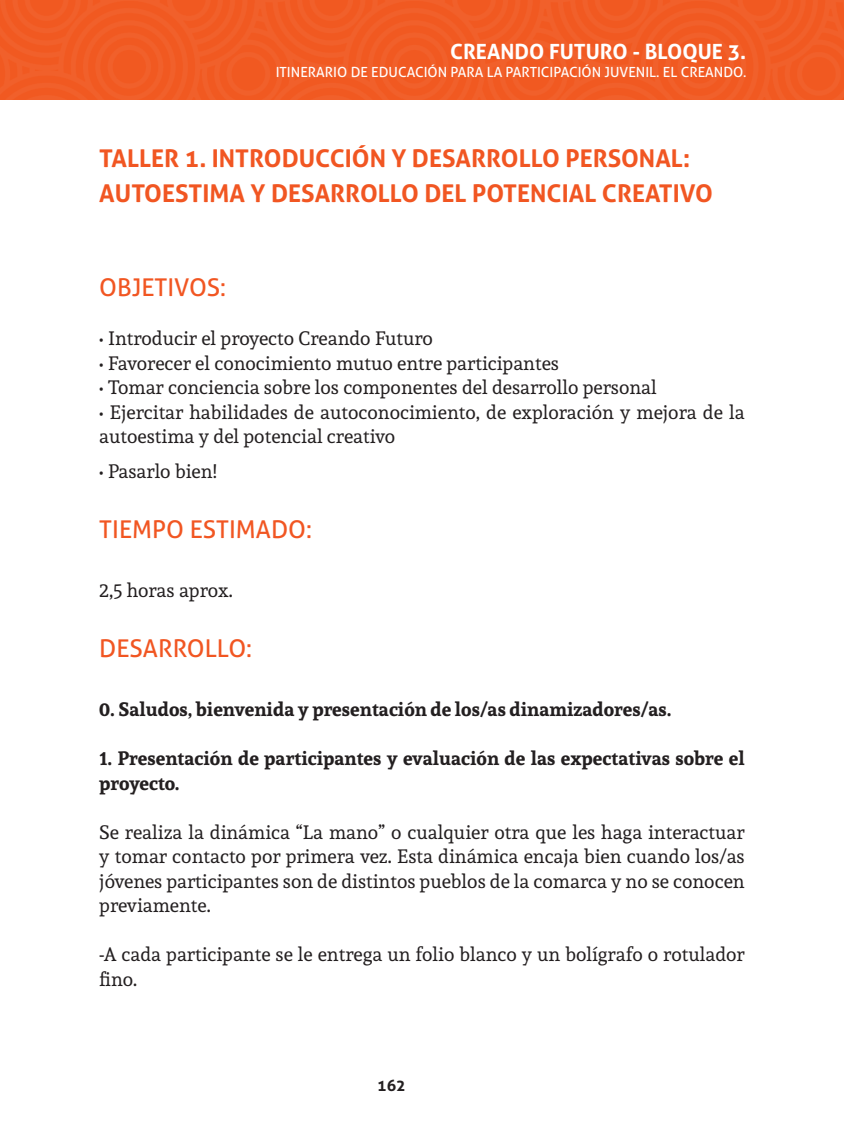
<style>
.page{position:relative;width:844px;height:1141px;background:#fff}
.page>*{position:absolute;margin:0;border:0;box-sizing:border-box;transform-origin:0 0}
.t1{font:700 24.5px/35px "Aller";color:#f15622}
.t2{font:24.5px "Aller";color:#f15622}
.t3{font:700 21px "Aller";color:#fff}
.t4{font:19.25px/24.5px "Andada";color:#231f20}
.t5{font:700 19.25px/24.5px "Andada";color:#231f20}
.t6{font:700 15.75px "Aller";color:#231f20}
.t7{font:14px "Aller";color:#fff}
</style>
<div class="page">
<img style="left:0;top:0;width:843px;height:100px">
<p class="t3" style="left:450px;top:39px;width:297px">CREANDO FUTURO - BLOQUE 3.</p>
<p class="t7" style="left:275px;top:63px;width:472px">ITINERARIO DE EDUCACIÓN PARA LA PARTICIPACIÓN JUVENIL. EL CREANDO.</p>
<p class="t1" style="left:99px;top:141px;width:615px">TALLER 1. INTRODUCCIÓN Y DESARROLLO PERSONAL:<br>AUTOESTIMA Y DESARROLLO DEL POTENCIAL CREATIVO</p>
<p class="t2" style="left:99px;top:273px;width:128px">OBJETIVOS:</p>
<p class="t4" style="left:99px;top:326px;width:335px">• Introducir el proyecto Creando Futuro</p>
<p class="t4" style="left:99px;top:351px;width:461px">• Favorecer el conocimiento mutuo entre participantes</p>
<p class="t4" style="left:99px;top:375px;width:559px">• Tomar conciencia sobre los componentes del desarrollo personal</p>
<p class="t4" style="left:99px;top:400px;width:646px">• Ejercitar habilidades de autoconocimiento, de exploración y mejora de la autoestima y del potencial creativo</p>
<p class="t4" style="left:99px;top:459px;width:119px">• Pasarlo bien!</p>
<p class="t2" style="left:99px;top:514px;width:214px">TIEMPO ESTIMADO:</p>
<p class="t4" style="left:99px;top:578px;width:135px">2,5 horas aprox.</p>
<p class="t2" style="left:99px;top:633px;width:154px">DESARROLLO:</p>
<p class="t5" style="left:99px;top:697px;width:573px">0. Saludos, bienvenida y presentación de los/as dinamizadores/as.</p>
<p class="t5" style="left:99px;top:746px;width:646px">1. Presentación de participantes y evaluación de las expectativas sobre el proyecto.</p>
<p class="t4" style="left:99px;top:820px;width:646px;text-align:justify">Se realiza la dinámica “La mano” o cualquier otra que les haga interactuar y tomar contacto por primera vez. Esta dinámica encaja bien cuando los/as jóvenes participantes son de distintos pueblos de la comarca y no se conocen previamente.</p>
<p class="t4" style="left:99px;top:942px;width:646px">-A cada participante se le entrega un folio blanco y un bolígrafo o rotulador fino.</p>
<p class="t6" style="left:377px;top:1075px;width:30px">162</p>
</div>
